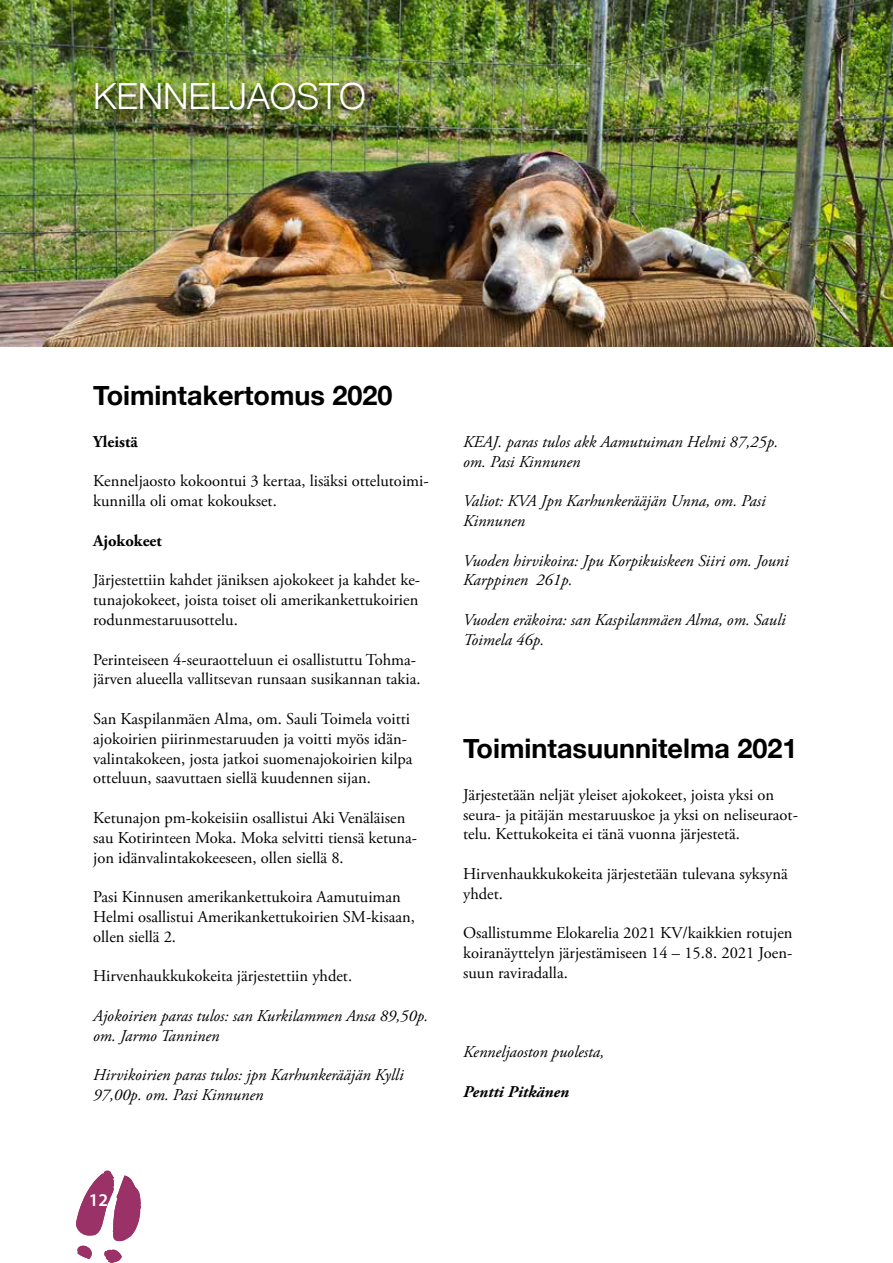
<style>
.page{position:relative;width:893px;height:1263px;background:#fff}
.page>*{position:absolute;margin:0;border:0;box-sizing:border-box;transform-origin:0 0}
.t1{font:300 36px "Helvetica Neue";color:#fff}
.t2{font:700 27px "Helvetica Neue";color:#000}
.t3{font:600 18px "Myriad Pro";color:#fff}
.t4{font:16.5px/19.8px "Adobe Garamond Pro";color:#000}
.t5{font:italic 16.5px/19.8px "Adobe Garamond Pro";color:#000}
.t6{font:700 16.5px "Adobe Garamond Pro";color:#000}
.t7{font:italic 700 16.5px "Adobe Garamond Pro";color:#000}
</style>
<div class="page">
<svg style="left:76px;top:1170px;width:65px;height:93px"></svg>
<img style="left:0;top:0;width:893px;height:347px">
<div style="left:91px;top:78px;width:285px;height:43px;background:#000;opacity:.75"></div>
<h1 class="t1" style="left:93px;top:67px;width:274px">KENNELJAOSTO</h1>
<h2 class="t2" style="left:93px;top:374px;width:301px">Toimintakertomus 2020</h2>
<p class="t6" style="left:93px;top:432px;width:46px">Yleistä</p>
<p class="t4" style="left:93px;top:472px;width:337px">Kenneljaosto kokoontui 3 kertaa, lisäksi ottelutoimi&shy;kunnilla oli omat kokoukset.</p>
<p class="t6" style="left:93px;top:531px;width:70px">Ajokokeet</p>
<p class="t4" style="left:93px;top:571px;width:328px;text-align:justify">Järjestettiin kahdet jäniksen ajokokeet ja kahdet ke&shy;tunajokokeet, joista toiset oli amerikankettukoirien rodunmestaruusottelu.</p>
<p class="t4" style="left:93px;top:650px;width:329px">Perinteiseen 4-seuraotteluun ei osallistuttu Tohma&shy;järven alueella vallitsevan runsaan susikannan takia.</p>
<p class="t4" style="left:93px;top:709px;width:321px">San Kaspilanmäen Alma, om. Sauli Toimela voitti ajokoirien piirinmestaruuden ja voitti myös idän&shy;valintakokeen, josta jatkoi suomenajokoirien kilpa otteluun, saavuttaen siellä kuudennen sijan.</p>
<p class="t4" style="left:93px;top:808px;width:326px">Ketunajon pm-kokeisiin osallistui Aki Venäläisen sau Kotirinteen Moka. Moka selvitti tiensä ketuna&shy;jon idänvalintakokeeseen, ollen siellä 8.</p>
<p class="t4" style="left:93px;top:888px;width:323px">Pasi Kinnusen amerikankettukoira Aamutuiman<br>Helmi osallistui Amerikankettukoirien SM-kisaan, ollen siellä 2.</p>
<p class="t4" style="left:93px;top:967px;width:260px">Hirvenhaukkukokeita järjestettiin yhdet.</p>
<p class="t5" style="left:93px;top:1006px;width:337px">Ajokoirien paras tulos: san Kurkilammen Ansa 89,50p. om. Jarmo Tanninen</p>
<p class="t5" style="left:93px;top:1066px;width:312px">Hirvikoirien paras tulos: jpn Karhunkerääjän Kylli<br>97,00p. om. Pasi Kinnunen</p>
<p class="t5" style="left:463px;top:432px;width:317px">KEAJ. paras tulos akk Aamutuiman Helmi 87,25p. om. Pasi Kinnunen</p>
<p class="t5" style="left:463px;top:491px;width:304px">Valiot: KVA Jpn Karhunkerääjän Unna, om. Pasi<br>Kinnunen</p>
<p class="t5" style="left:463px;top:551px;width:327px">Vuoden hirvikoira: Jpu Korpikuiskeen Siiri om. Jouni<br>Karppinen 261p.</p>
<p class="t5" style="left:463px;top:610px;width:324px">Vuoden eräkoira: san Kaspilanmäen Alma, om. Sauli<br>Toimela 46p.</p>
<h2 class="t2" style="left:463px;top:727px;width:336px">Toimintasuunnitelma 2021</h2>
<p class="t4" style="left:463px;top:785px;width:336px">Järjestetään neljät yleiset ajokokeet, joista yksi on seura- ja pitäjän mestaruuskoe ja yksi on neliseuraot&shy;telu. Kettukokeita ei tänä vuonna järjestetä.</p>
<p class="t4" style="left:463px;top:864px;width:326px">Hirvenhaukkukokeita järjestetään tulevana syksynä yhdet.</p>
<p class="t4" style="left:463px;top:924px;width:331px;text-align:justify">Osallistumme Elokarelia 2021 KV/kaikkien rotujen koiranäyttelyn järjestämiseen 14 – 15.8. 2021 Joen&shy;suun raviradalla.</p>
<p class="t5" style="left:463px;top:1042px;width:143px">Kenneljaoston puolesta,</p>
<p class="t7" style="left:463px;top:1082px;width:107px">Pentti Pitkänen</p>
<p class="t3" style="left:89px;top:1188px;width:21px">12</p>
</div>
